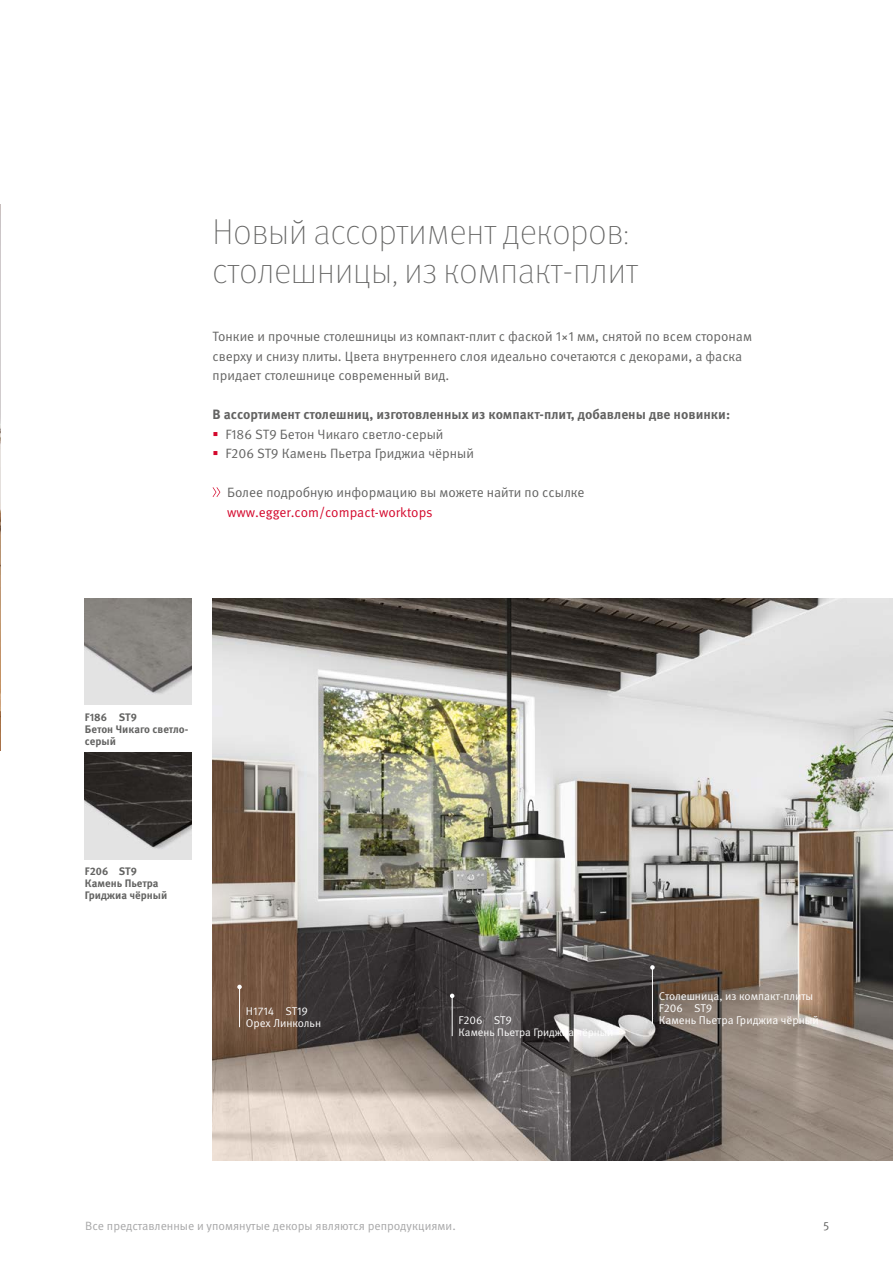
<style>
.page{position:relative;width:893px;height:1263px;background:#fff}
.page>*{position:absolute;margin:0;border:0;box-sizing:border-box;transform-origin:0 0}
.t1{font:100 36px/39px "Meta Pro";color:#636362}
.t2{font:13.5px/19.5px "Meta Pro Norm";color:#636362}
.t3{font:13.5px/19.5px "Meta Pro";color:#636362}
.t4{font:700 13.5px "Meta Pro";color:#636362}
.t5{font:13.5px "Meta Pro";color:#d4082c}
.t6{font:12px "Meta Pro";color:#a7a7a8}
.t7{font:12px "Meta Pro";color:#636362}
.t8{font:11.25px/12px "Meta Pro";color:#fff}
.t9{font:700 10.8px/12px "Meta Pro";color:#636362}
.t10{font:10.8px "Meta Pro";color:#fff}
</style>
<div class="page">
<img style="left:0;top:205px;width:1px;height:546px">
<img style="left:213px;top:599px;width:680px;height:561px">
<hr style="left:239px;top:987px;width:1px;height:40px;background:#fff">
<svg style="left:237px;top:985px;width:5px;height:4px"></svg>
<hr style="left:452px;top:996px;width:1px;height:40px;background:#fff">
<svg style="left:450px;top:993px;width:4px;height:5px"></svg>
<hr style="left:652px;top:967px;width:1px;height:57px;background:#fff">
<svg style="left:650px;top:965px;width:5px;height:5px"></svg>
<svg style="left:213px;top:487px;width:7px;height:10px"></svg>
<img style="left:85px;top:599px;width:106px;height:106px">
<img style="left:85px;top:753px;width:106px;height:106px">
<h1 class="t1" style="left:213px;top:210px;width:427px">Новый ассортимент декоров: столешницы, из компакт-плит</h1>
<p class="t2" style="left:213px;top:326px;width:541px">Тонкие и прочные столешницы из компакт-плит с фаской 1×1 мм, снятой по всем сторонам сверху и снизу плиты. Цвета внутреннего слоя идеально сочетаются с декорами, а фаска придает столешнице современный вид.</p>
<p class="t4" style="left:213px;top:404px;width:519px">В ассортимент столешниц, изготовленных из компакт-плит, добавлены две новинки:</p>
<p class="t3" style="left:225px;top:424px;width:250px">F186 ST9 Бетон Чикаго светло-серый<br>F206 ST9 Камень Пьетра Гриджиа чёрный</p>
<p class="t3" style="left:227px;top:483px;width:359px">Более подробную информацию вы можете найти по ссылке</p>
<p class="t5" style="left:227px;top:504px;width:207px">www.egger.com/compact-worktops</p>
<p class="t9" style="left:85px;top:710px;width:105px">F186 ST9<br>Бетон Чикаго светло&shy;серый</p>
<p class="t9" style="left:85px;top:864px;width:84px">F206 ST9<br>Камень Пьетра<br>Гриджиа чёрный</p>
<p class="t8" style="left:246px;top:1005px;width:77px">H1714 ST19<br>Орех Линкольн</p>
<p class="t8" style="left:459px;top:1014px;width:55px">F206 ST9</p>
<p class="t10" style="left:459px;top:1026px;width:156px">Камень Пьетра Гриджиа чёрный</p>
<p class="t8" style="left:659px;top:990px;width:162px">Столешница, из компакт-плиты<br>F206 ST9<br>Камень Пьетра Гриджиа чёрный</p>
<p class="t6" style="left:85px;top:1218px;width:372px">Все представленные и упомянутые декоры являются репродукциями.</p>
<p class="t7" style="left:823px;top:1218px;width:7px">5</p>
</div>
